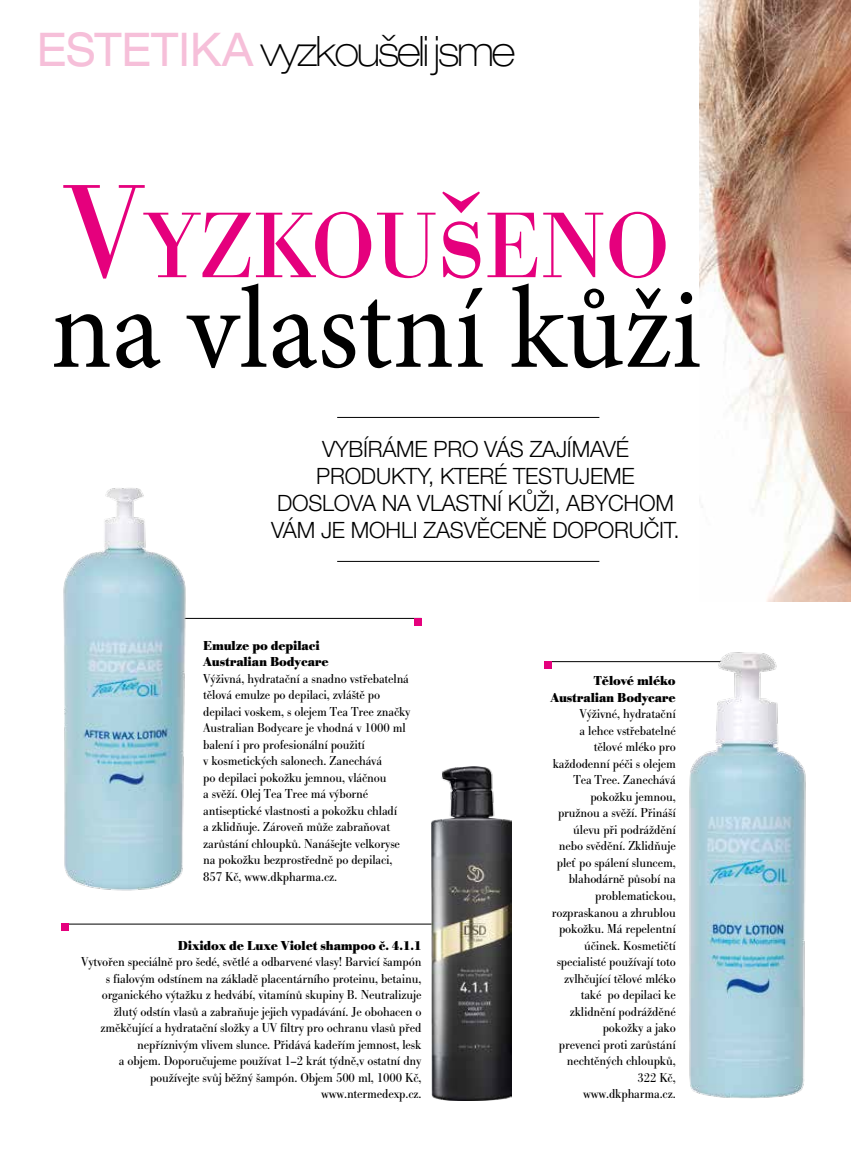
<style>
.page{position:relative;width:851px;height:1170px;background:#fff}
.page>*{position:absolute;margin:0;border:0;box-sizing:border-box;transform-origin:0 0}
.t1{font:117px "Minion Pro";color:#000;scale:.96 1}
.t2{font:96.6px "Bodoni Ant TEE";color:#e5007d}
.t3{font:100 expanded 42px "Helvetica Neue LT Pro";letter-spacing:-.05em;color:#000;scale:.91 1}
.t4{font:300 22.5px/27px "Helvetica Neue LT Pro";letter-spacing:-.01em;color:#000;text-align:center}
.t5{font:13.5px/16.5px "Bodoni Ant TEE";letter-spacing:-.01em;color:#000;text-align:right;scale:.95 1}
.t6{font:700 13.5px/16.5px "Bodoni Ant TEE";letter-spacing:-.01em;color:#000;scale:.95 1}
.s1{font-weight:400;font-size:46.5px;color:#f6bfd9}
.s2{font-size:138px}
</style>
<div class="page">
<img style="left:699px;top:0;width:151px;height:602px">
<hr style="left:337px;top:561px;width:262px;height:1px;background:#000">
<hr style="left:337px;top:417px;width:262px;height:1px;background:#000">
<hr style="left:87px;top:618px;width:334px;height:1px;background:#000">
<div style="left:414px;top:618px;width:7px;height:7px;background:#e5007d"></div>
<hr style="left:544px;top:661px;width:229px;height:1px;background:#000">
<div style="left:544px;top:661px;width:7px;height:7px;background:#e5007d"></div>
<img style="left:673px;top:652px;width:133px;height:447px">
<hr style="left:61px;top:923px;width:391px;height:1px;background:#000">
<div style="left:61px;top:923px;width:8px;height:8px;background:#e5007d"></div>
<img style="left:431px;top:766px;width:80px;height:334px">
<img style="left:63px;top:488px;width:136px;height:403px">
<h3 class="t3" style="left:37px;top:26px;width:527px"><span class="s1">ESTETIKA</span> vyzkoušeli jsme</h3>
<h2 class="t2" style="left:64px;top:194px;width:607px"><span class="s2">V</span>YZKOU<span class="s2">Š</span>ENO</h2>
<h1 class="t1" style="left:51px;top:251px;width:679px">na vlastní kůži</h1>
<h3 class="t4" style="left:271px;top:434px;width:410px">VYBÍRÁME PRO VÁS ZAJÍMAVÉ<br>PRODUKTY, KTERÉ TESTUJEME<br>DOSLOVA NA VLASTNÍ KŮŽI, ABYCHOM<br>VÁM JE MOHLI ZASVĚCENĚ DOPORUČIT.</h3>
<p class="t6" style="left:203px;top:637px;width:133px">Emulze po depilaci<br>Australian Bodycare</p>
<p class="t5" style="left:203px;top:670px;width:220px;text-align:left">Výživná, hydratační a snadno vstřebatelná tělová emulze po depilaci, zvláště po depilaci voskem, s olejem Tea Tree značky Australian Bodycare je vhodná v 1000 ml balení i pro profesionální použití<br>v kosmetických salonech. Zanechává<br>po depilaci pokožku jemnou, vláčnou<br>a svěží. Olej Tea Tree má výborné antiseptické vlastnosti a pokožku chladí<br>a zklidňuje. Zároveň může zabraňovat zarůstání chloupků. Nanášejte velkoryse na pokožku bezprostředně po depilaci, 857 Kč, www.dkpharma.cz.</p>
<p class="t6" style="left:178px;top:937px;width:258px">Dixidox de Luxe Violet shampoo č. 4.1.1</p>
<p class="t5" style="left:81px;top:953px;width:360px">Vytvořen speciálně pro šedé, světlé a odbarvené vlasy! Barvicí šampón s fialovým odstínem na základě placentárního proteinu, betainu, organického výtažku z hedvábí, vitamínů skupiny B. Neutralizuje žlutý odstín vlasů a zabraňuje jejich vypadávání. Je obohacen o změkčující a hydratační složky a UV filtry pro ochranu vlasů před nepříznivým vlivem slunce. Přidává kadeřím jemnost, lesk<br>a objem. Doporučujeme používat 1–2 krát týdně,v ostatní dny používejte svůj běžný šampón. Objem 500 ml, 1000 Kč, www.ntermedexp.cz.</p>
<p class="t6" style="left:550px;top:673px;width:133px;text-align:right">Tělové mléko<br>Australian Bodycare</p>
<p class="t5" style="left:551px;top:706px;width:132px">Výživné, hydratační<br>a lehce vstřebatelné tělové mléko pro každodenní péči s olejem<br>Tea Tree. Zanechává pokožku jemnou, pružnou a svěží. Přináší úlevu při podráždění nebo svědění. Zklidňuje pleť po spálení sluncem, blahodárně působí na problematickou, rozpraskanou a zhrublou pokožku. Má repelentní účinek. Kosmetičtí specialisté používají toto zvlhčující tělové mléko také po depilaci ke zklidnění podrážděné pokožky a jako<br>prevenci proti zarůstání nechtěných chloupků,<br>322 Kč, www.dkpharma.cz.</p>
</div>
